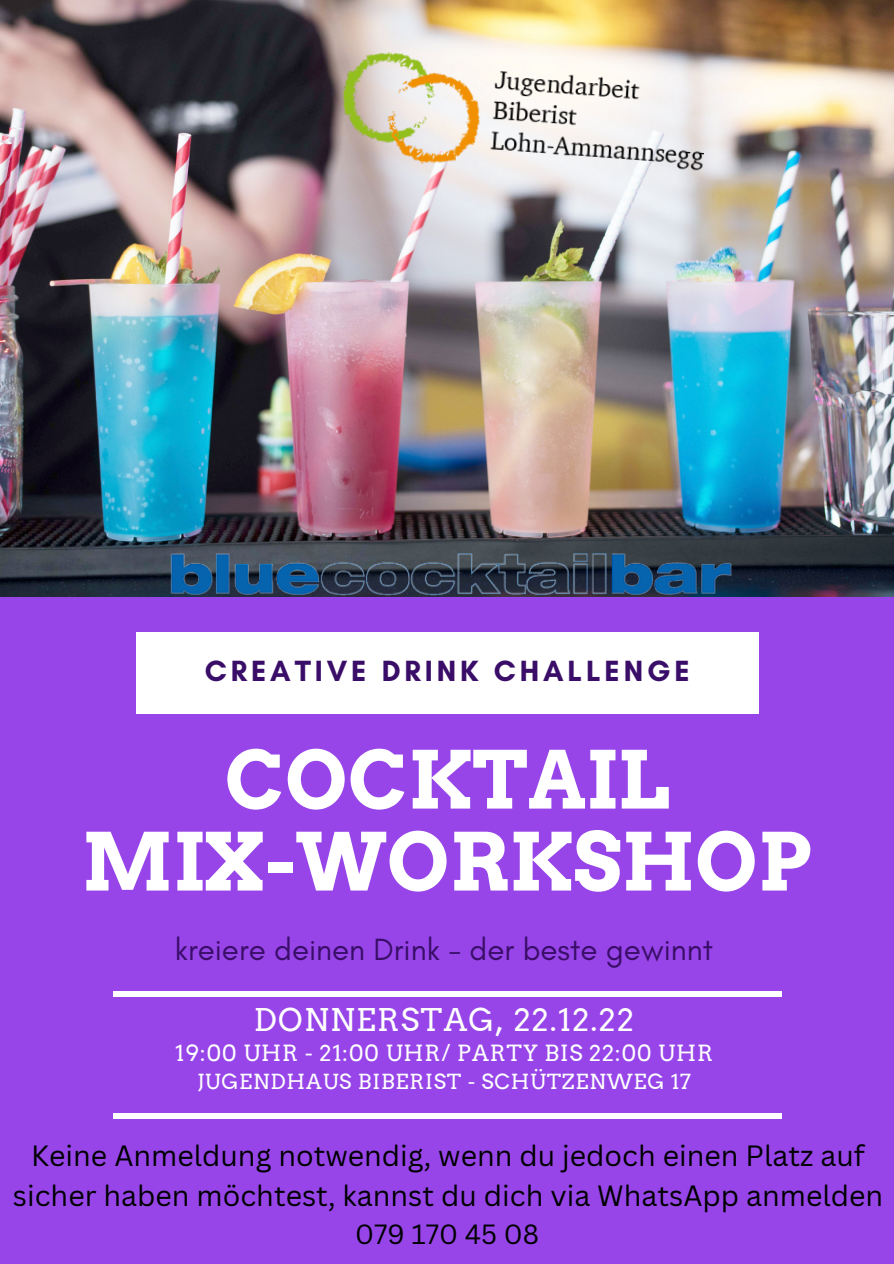
<style>
.page{position:relative;width:894px;height:1264px;background:#fff}
.page>*{position:absolute;margin:0;border:0;box-sizing:border-box;transform-origin:0 0}
.t1{font:700 79.35px/81.9px "Arvo";color:#fff;text-align:center}
.t2{font:31.35px "Glacial Indifference";color:#3a0e68}
.t3{font:31.35px "Arvo";letter-spacing:.04em;color:#fff}
.t4{font:700 29.85px "Glacial Indifference";letter-spacing:.13em;color:#3a0e68}
.t5{font:28.5px/39.5px "Canva Sans";color:#000;text-align:center}
.t6{font:27px "Canva Sans";color:#000}
.t7{font:22.35px "Arvo";letter-spacing:.04em;color:#fff}
.t8{font:20.7px "Arvo";letter-spacing:.04em;color:#fff}
</style>
<div class="page">
<div style="left:0;top:0;width:893px;height:1263px;background:#9745e9"></div>
<div style="left:136px;top:632px;width:622px;height:82px;background:#fff"></div>
<div style="left:113px;top:991px;width:668px;height:6px;background:#fff"></div>
<div style="left:113px;top:1113px;width:668px;height:6px;background:#fff"></div>
<img style="left:0;top:0;width:893px;height:597px">
<img style="left:338px;top:49px;width:371px;height:135px">
<img style="left:134px;top:533px;width:628px;height:63px">
<p class="t4" style="left:205px;top:653px;width:486px">CREATIVE DRINK CHALLENGE</p>
<h1 class="t1" style="left:82px;top:739px;width:731px">COCKTAIL<br>MIX-WORKSHOP</h1>
<p class="t2" style="left:175px;top:930px;width:539px">kreiere deinen Drink - der beste gewinnt</p>
<p class="t3" style="left:254px;top:1000px;width:381px">DONNERSTAG, 22.12.22</p>
<p class="t7" style="left:175px;top:1040px;width:539px">19:00 UHR - 21:00 UHR/ PARTY BIS 22:00 UHR</p>
<p class="t8" style="left:197px;top:1068px;width:495px">JUGENDHAUS BIBERIST - SCHÜTZENWEG 17</p>
<p class="t5" style="left:13px;top:1135px;width:871px">Keine Anmeldung notwendig, wenn du jedoch einen Platz auf sicher haben möchtest, kannst du dich via WhatsApp anmelden</p>
<p class="t6" style="left:355px;top:1214px;width:185px">079 170 45 08</p>
</div>
